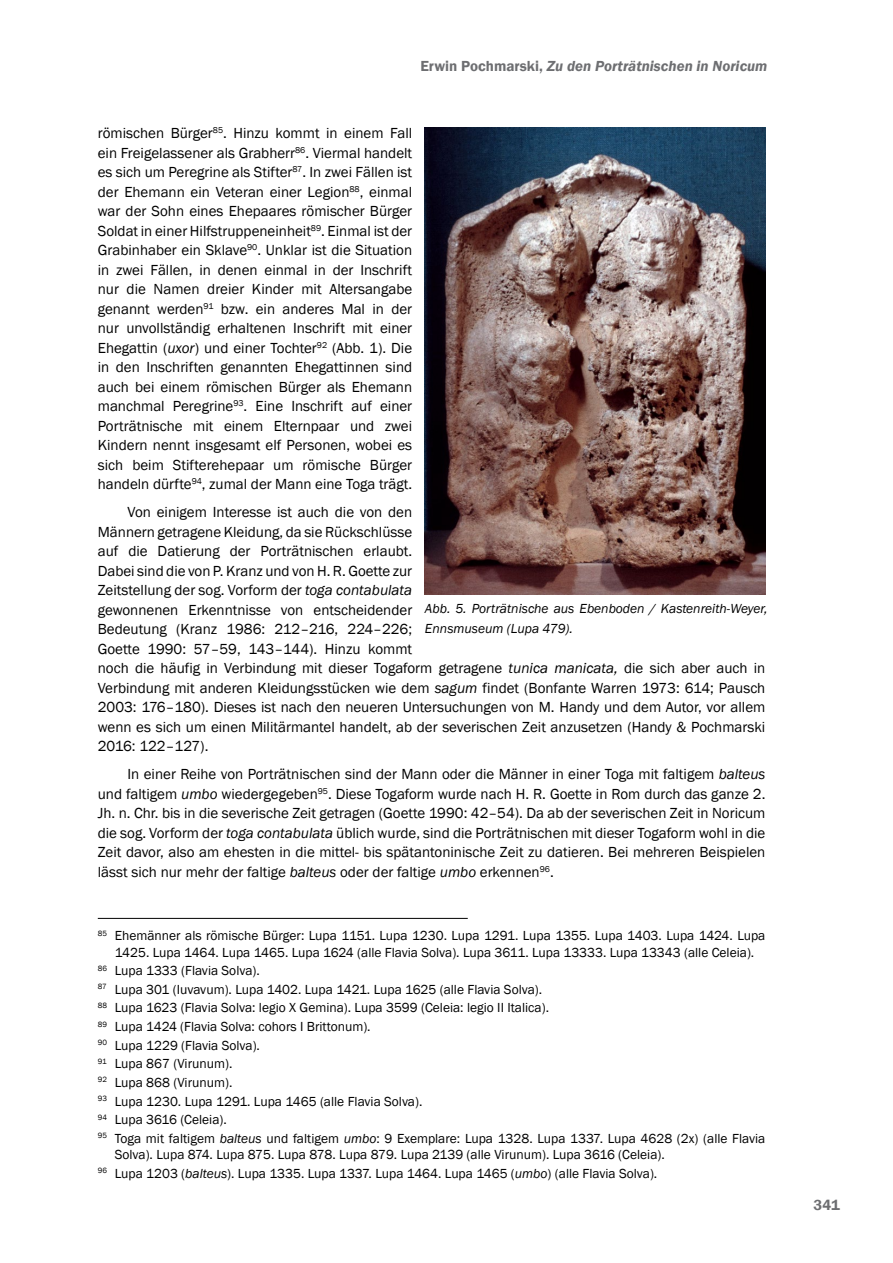
<style>
.page{position:relative;width:893px;height:1263px;background:#fff}
.page>*{position:absolute;margin:0;border:0;box-sizing:border-box;transform-origin:0 0}
.t1{font:15px/19.5px "Franklin Gothic";color:#000;text-align:justify}
.t2{font:italic 600 15px "Franklin Gothic";color:#6d6e71}
.t3{font:600 15px "Franklin Gothic";color:#6d6e71}
.t4{font:13.5px/18.6px "Franklin Gothic";color:#000}
.t5{font:italic 13.5px/19.5px "Franklin Gothic";color:#000}
.s1{font-style:normal}
.s2{font-style:italic}
</style>
<div class="page">
<hr style="left:98px;top:918px;width:370px;height:1px;background:#000">
<img style="left:425px;top:128px;width:340px;height:466px">
<p class="t2" style="left:420px;top:56px;width:349px"><span class="s1">Erwin Pochmarski,</span> Zu den Porträtnischen in Noricum</p>
<p class="t1" style="left:98px;top:124px;width:316px">römischen Bürger<sup>85</sup>. Hinzu kommt in einem Fall ein Freigelassener als Grabherr<sup>86</sup>. Viermal handelt es sich um Peregrine als Stifter<sup>87</sup>. In zwei Fällen ist der Ehemann ein Veteran einer Legion<sup>88</sup>, einmal war der Sohn eines Ehepaares römischer Bürger Soldat in einer Hilfstruppeneinheit<sup>89</sup>. Einmal ist der Grabinhaber ein Sklave<sup>90</sup>. Unklar ist die Situation in zwei Fällen, in denen einmal in der Inschrift nur die Namen dreier Kinder mit Altersangabe genannt werden<sup>91</sup> bzw. ein anderes Mal in der nur unvollständig erhaltenen Inschrift mit einer Ehegattin (<span class="s2">uxor</span>) und einer Tochter<sup>92</sup> (Abb. 1). Die in den Inschriften genannten Ehegattinnen sind auch bei einem römischen Bürger als Ehemann manchmal Peregrine<sup>93</sup>. Eine Inschrift auf einer Porträtnische mit einem Elternpaar und zwei Kindern nennt insgesamt elf Personen, wobei es sich beim Stifterehepaar um römische Bürger handeln dürfte<sup>94</sup>, zumal der Mann eine Toga trägt.</p>
<p class="t1" style="left:98px;top:503px;width:669px;text-align:left;text-indent:30px">Von einigem Interesse ist auch die von den<br>Männern getragene Kleidung, da sie Rückschlüsse<br>auf die Datierung der Porträtnischen erlaubt.<br>Dabei sind die von P. Kranz und von H. R. Goette zur<br>Zeitstellung der sog. Vorform der <span class="s2">toga contabulata<br></span>gewonnenen Erkenntnisse von entscheidender<br>Bedeutung (Kranz 1986: 212–216, 224–226;<br>Goette 1990: 57–59, 143–144). Hinzu kommt<br>noch die häufig in Verbindung mit dieser Togaform getragene <span class="s2">tunica manicata,</span> die sich aber auch in Verbindung mit anderen Kleidungsstücken wie dem <span class="s2">sagum</span> findet (Bonfante Warren 1973: 614; Pausch 2003: 176–180). Dieses ist nach den neueren Untersuchungen von M. Handy und dem Autor, vor allem wenn es sich um einen Militärmantel handelt, ab der severischen Zeit anzusetzen (Handy &amp; Pochmarski 2016: 122–127).</p>
<p class="t1" style="left:98px;top:765px;width:669px;text-indent:30px">In einer Reihe von Porträtnischen sind der Mann oder die Männer in einer Toga mit faltigem <span class="s2">balteus </span>und faltigem <span class="s2">umbo</span> wiedergegeben<sup>95</sup>. Diese Togaform wurde nach H. R. Goette in Rom durch das ganze 2.<br>Jh. n. Chr. bis in die severische Zeit getragen (Goette 1990: 42–54). Da ab der severischen Zeit in Noricum die sog. Vorform der <span class="s2">toga contabulata</span> üblich wurde, sind die Porträtnischen mit dieser Togaform wohl in die Zeit davor, also am ehesten in die mittel- bis spätantoninische Zeit zu datieren. Bei mehreren Beispielen lässt sich nur mehr der faltige <span class="s2">balteus</span> oder der faltige <span class="s2">umbo</span> erkennen<sup>96</sup>.</p>
<p class="t5" style="left:425px;top:599px;width:344px">Abb. 5. Porträtnische aus Ebenboden / Kastenreith-Weyer,<br>Ennsmuseum (Lupa 479).</p>
<p class="t4" style="left:98px;top:927px;width:669px;line-height:16.5px;text-align:center"><sup>85</sup> Ehemänner als römische Bürger: Lupa 1151. Lupa 1230. Lupa 1291. Lupa 1355. Lupa 1403. Lupa 1424. Lupa<br>1425. Lupa 1464. Lupa 1465. Lupa 1624 (alle Flavia Solva). Lupa 3611. Lupa 13333. Lupa 13343 (alle Celeia).</p>
<p class="t4" style="left:98px;top:962px;width:669px"><sup>86</sup> Lupa 1333 (Flavia Solva).<br><sup>87</sup> Lupa 301 (Iuvavum). Lupa 1402. Lupa 1421. Lupa 1625 (alle Flavia Solva).<br><sup>88</sup> Lupa 1623 (Flavia Solva: legio X Gemina). Lupa 3599 (Celeia: legio II Italica).<br><sup>89</sup> Lupa 1424 (Flavia Solva: cohors I Brittonum).<br><sup>90</sup> Lupa 1229 (Flavia Solva).<br><sup>91</sup> Lupa 867 (Virunum).<br><sup>92</sup> Lupa 868 (Virunum).<br><sup>93</sup> Lupa 1230. Lupa 1291. Lupa 1465 (alle Flavia Solva).<br><sup>94</sup> Lupa 3616 (Celeia).<br><sup>95</sup> Toga mit faltigem <span class="s2">balteus</span> und faltigem <span class="s2">umbo</span>: 9 Exemplare: Lupa 1328. Lupa 1337. Lupa 4628 (2x) (alle Flavia</p>
<p class="t4" style="left:98px;top:1146px;width:568px;text-indent:17px">Solva). Lupa 874. Lupa 875. Lupa 878. Lupa 879. Lupa 2139 (alle Virunum). Lupa 3616 (Celeia).<br><sup>96</sup> Lupa 1203 (<span class="s2">balteus</span>). Lupa 1335. Lupa 1337. Lupa 1464. Lupa 1465 (<span class="s2">umbo</span>) (alle Flavia Solva).</p>
<p class="t3" style="left:814px;top:1195px;width:28px">341</p>
</div>
